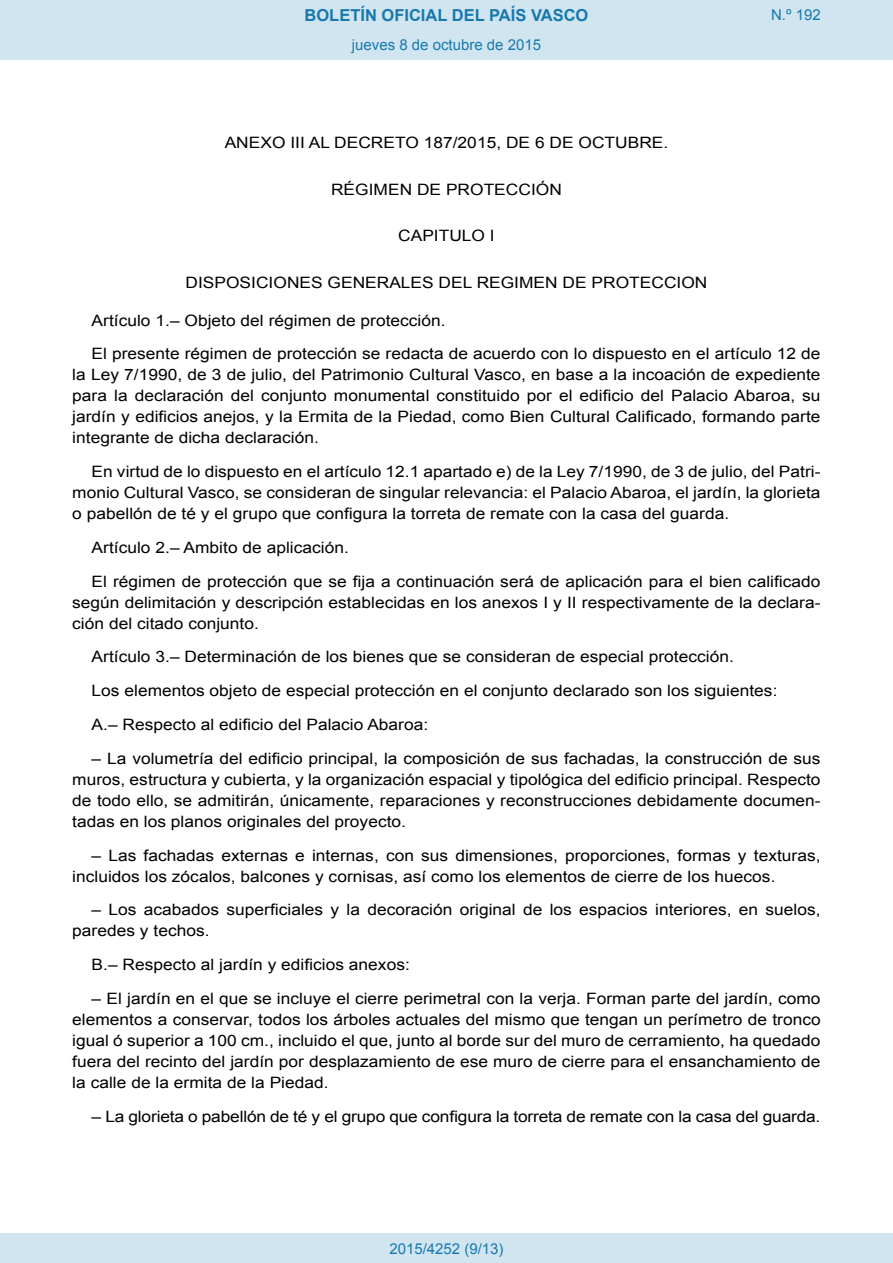
<style>
.page{position:relative;width:893px;height:1263px;background:#fff}
.page>*{position:absolute;margin:0;border:0;box-sizing:border-box;transform-origin:0 0}
.t1{font:700 16.5px "Arial";color:#1879ad}
.BOPVDetalle{font:15.6px/21px "Arial";color:#000;text-align:justify;scale:1.11 1}
.BOPVClave{font:15.6px "Arial";color:#000;scale:1.11 1}
.Paginacion_Centro{font:15px "Arial";color:#1879ad}
</style>
<div class="page">
<div style="left:0;top:0;width:893px;height:60px;background:#d0e5f0"></div>
<div style="left:0;top:1233px;width:893px;height:30px;background:#d0e5f0"></div>
<p class="t1" style="left:305px;top:4px;width:285px">BOLETÍN OFICIAL DEL PAÍS VASCO</p>
<p class="Paginacion_Centro" style="left:352px;top:35px;width:191px">jueves 8 de octubre de 2015</p>
<p class="Paginacion_Centro" style="left:771px;top:5px;width:51px">N.º 192</p>
<p class="BOPVClave" style="left:225px;top:132px;width:401px">ANEXO III AL DECRETO 187/2015, DE 6 DE OCTUBRE.</p>
<p class="BOPVClave" style="left:331px;top:179px;width:209px">RÉGIMEN DE PROTECCIÓN</p>
<p class="BOPVClave" style="left:398px;top:225px;width:89px">CAPITULO I</p>
<p class="BOPVClave" style="left:186px;top:272px;width:472px">DISPOSICIONES GENERALES DEL REGIMEN DE PROTECCION</p>
<p class="BOPVDetalle" style="left:92px;top:310px;width:320px">Artículo 1.– Objeto del régimen de protección.</p>
<p class="BOPVDetalle" style="left:72px;top:344px;width:676px;text-indent:19px">El presente régimen de protección se redacta de acuerdo con lo dispuesto en el artículo 12 de la Ley 7/1990, de 3 de julio, del Patrimonio Cultural Vasco, en base a la incoación de expediente para la declaración del conjunto monumental constituido por el edificio del Palacio Abaroa, su jardín y edificios anejos, y la Ermita de la Piedad, como Bien Cultural Calificado, formando parte integrante de dicha declaración.</p>
<p class="BOPVDetalle" style="left:72px;top:461px;width:676px;text-indent:19px">En virtud de lo dispuesto en el artículo 12.1 apartado e) de la Ley 7/1990, de 3 de julio, del Patri&shy;monio Cultural Vasco, se consideran de singular relevancia: el Palacio Abaroa, el jardín, la glorieta o pabellón de té y el grupo que configura la torreta de remate con la casa del guarda.</p>
<p class="BOPVDetalle" style="left:92px;top:537px;width:233px">Artículo 2.– Ambito de aplicación.</p>
<p class="BOPVDetalle" style="left:72px;top:571px;width:676px;text-indent:19px">El régimen de protección que se fija a continuación será de aplicación para el bien calificado según delimitación y descripción establecidas en los anexos I y II respectivamente de la declara&shy;ción del citado conjunto.</p>
<p class="BOPVDetalle" style="left:92px;top:647px;width:580px">Artículo 3.– Determinación de los bienes que se consideran de especial protección.</p>
<p class="BOPVDetalle" style="left:92px;top:680px;width:619px">Los elementos objeto de especial protección en el conjunto declarado son los siguientes:</p>
<p class="BOPVDetalle" style="left:92px;top:714px;width:305px">A.– Respecto al edificio del Palacio Abaroa:</p>
<p class="BOPVDetalle" style="left:72px;top:748px;width:676px;text-indent:19px">– La volumetría del edificio principal, la composición de sus fachadas, la construcción de sus muros, estructura y cubierta, y la organización espacial y tipológica del edificio principal. Respecto de todo ello, se admitirán, únicamente, reparaciones y reconstrucciones debidamente documen&shy;tadas en los planos originales del proyecto.</p>
<p class="BOPVDetalle" style="left:72px;top:845px;width:676px;text-indent:19px">– Las fachadas externas e internas, con sus dimensiones, proporciones, formas y texturas, incluidos los zócalos, balcones y cornisas, así como los elementos de cierre de los huecos.</p>
<p class="BOPVDetalle" style="left:72px;top:899px;width:676px;text-indent:19px">– Los acabados superficiales y la decoración original de los espacios interiores, en suelos, paredes y techos.</p>
<p class="BOPVDetalle" style="left:92px;top:954px;width:288px">B.– Respecto al jardín y edificios anexos:</p>
<p class="BOPVDetalle" style="left:72px;top:988px;width:676px;text-indent:19px">– El jardín en el que se incluye el cierre perimetral con la verja. Forman parte del jardín, como elementos a conservar, todos los árboles actuales del mismo que tengan un perímetro de tronco igual ó superior a 100 cm., incluido el que, junto al borde sur del muro de cerramiento, ha quedado fuera del recinto del jardín por desplazamiento de ese muro de cierre para el ensanchamiento de la calle de la ermita de la Piedad.</p>
<p class="BOPVDetalle" style="left:92px;top:1106px;width:658px">– La glorieta o pabellón de té y el grupo que configura la torreta de remate con la casa del guarda.</p>
<p class="Paginacion_Centro" style="left:389px;top:1238px;width:116px">2015/4252 (9/13)</p>
</div>
